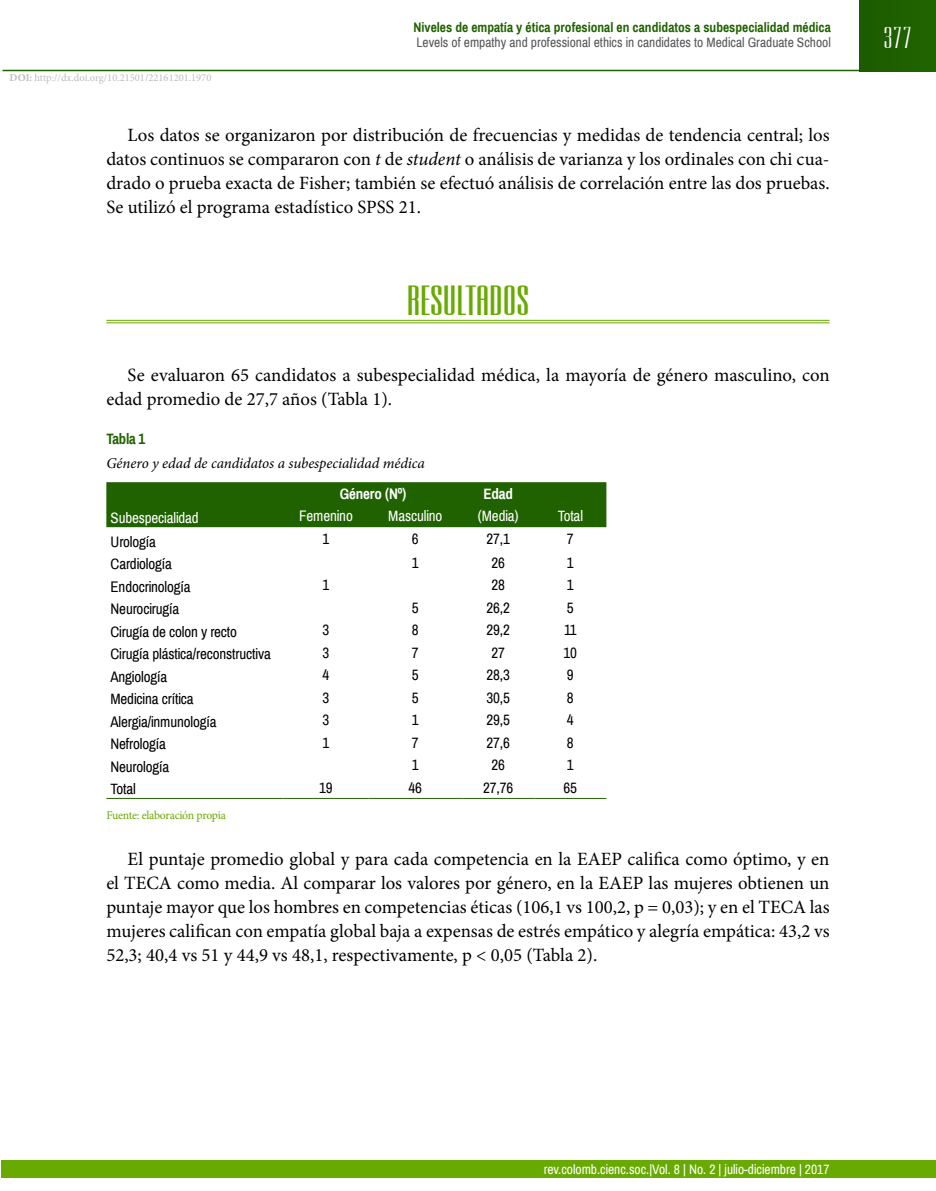
<style>
.page{position:relative;width:936px;height:1191px;background:#fff}
.page>*{position:absolute;margin:0;border:0;box-sizing:border-box;transform-origin:0 0}
.t1{font:700 42px "Expel Extended";color:#69aa02}
.t2{font:30px "Expel Extended Normal";color:#fff}
.t3{font:18.75px/24px "Minion Pro";color:#000;text-align:justify}
.t4{font:15px "Archivo Narrow";letter-spacing:-.01em;color:#000}
.t5{font:italic 15px "Minion Pro";letter-spacing:-.005em;color:#000}
.t6{font:15px "Archivo Narrow";letter-spacing:-.01em;color:#fff}
.t7{font:700 15px "Archivo Narrow";letter-spacing:-.01em;color:#fff}
.t8{font:700 15px "Archivo Narrow";letter-spacing:-.02em;color:#206200}
.t9{font:13.5px "Archivo Narrow";color:#58585a}
.t10{font:700 13.5px "Archivo Narrow";color:#206200}
.t11{font:13.5px "Archivo Narrow";color:#fff}
.t12{font:12px "Minion Pro";letter-spacing:-.025em;color:#69aa02}
.t13{font:10.5px "Minion Pro";color:#bbbdbe}
.s1{font-weight:700}
.s2{font-style:italic}
</style>
<div class="page">
<div style="left:2px;top:1160px;width:933px;height:18px;background:#69aa02"></div>
<hr style="left:3px;top:70px;width:856px;height:1px;background:#206200">
<div style="left:859px;top:0;width:76px;height:71px;background:#1e5f00"></div>
<hr style="left:106px;top:320px;width:723px;height:1px;background:#69aa02">
<hr style="left:106px;top:322px;width:723px;height:1px;background:#69aa02">
<div style="left:106px;top:482px;width:500px;height:45px;background:#206200"></div>
<hr style="left:106px;top:798px;width:177px;height:1px;background:#206200">
<hr style="left:283px;top:798px;width:85px;height:1px;background:#206200">
<hr style="left:368px;top:798px;width:94px;height:1px;background:#206200">
<hr style="left:462px;top:798px;width:72px;height:1px;background:#206200">
<hr style="left:534px;top:798px;width:72px;height:1px;background:#206200">
<p class="t13" style="left:10px;top:70px;width:203px"><span class="s1">DOI:</span> http://dx.doi.org/10.21501/22161201.1970</p>
<p class="t10" style="left:413px;top:19px;width:419px">Niveles de empatía y ética profesional en candidatos a subespecialidad médica</p>
<p class="t9" style="left:416px;top:34px;width:416px">Levels of empathy and professional ethics in candidates to Medical Graduate School</p>
<p class="t3" style="left:106px;top:123px;width:724px;text-indent:21px">Los datos se organizaron por distribución de frecuencias y medidas de tendencia central; los datos continuos se compararon con <span class="s2">t</span> de <span class="s2">student</span> o análisis de varianza y los ordinales con chi cua&shy;drado o prueba exacta de Fisher; también se efectuó análisis de correlación entre las dos pruebas.<br>Se utilizó el programa estadístico SPSS 21.</p>
<h1 class="t1" style="left:407px;top:277px;width:124px">RESULTADOS</h1>
<p class="t3" style="left:106px;top:363px;width:724px;text-indent:21px">Se evaluaron 65 candidatos a subespecialidad médica, la mayoría de género masculino, con edad promedio de 27,7 años (Tabla 1).</p>
<p class="t8" style="left:106px;top:429px;width:40px">Tabla 1</p>
<p class="t5" style="left:106px;top:452px;width:320px">Género y edad de candidatos a subespecialidad médica</p>
<p class="t7" style="left:339px;top:484px;width:68px">Género (Nº)</p>
<p class="t7" style="left:483px;top:484px;width:31px">Edad</p>
<p class="t6" style="left:111px;top:508px;width:90px">Subespecialidad</p>
<p class="t6" style="left:299px;top:507px;width:55px">Femenino</p>
<p class="t6" style="left:388px;top:507px;width:56px">Masculino</p>
<p class="t6" style="left:478px;top:507px;width:42px">(Media)</p>
<p class="t6" style="left:557px;top:507px;width:27px">Total</p>
<p class="t4" style="left:111px;top:532px;width:47px">Urología</p>
<p class="t4" style="left:322px;top:530px;width:8px">1</p>
<p class="t4" style="left:412px;top:530px;width:8px">6</p>
<p class="t4" style="left:486px;top:530px;width:25px">27,1</p>
<p class="t4" style="left:567px;top:530px;width:8px">7</p>
<p class="t4" style="left:111px;top:555px;width:63px">Cardiología</p>
<p class="t4" style="left:412px;top:553px;width:8px">1</p>
<p class="t4" style="left:491px;top:553px;width:15px">26</p>
<p class="t4" style="left:567px;top:553px;width:8px">1</p>
<p class="t4" style="left:111px;top:577px;width:82px">Endocrinología</p>
<p class="t4" style="left:322px;top:575px;width:8px">1</p>
<p class="t4" style="left:491px;top:575px;width:15px">28</p>
<p class="t4" style="left:567px;top:575px;width:8px">1</p>
<p class="t4" style="left:111px;top:600px;width:70px">Neurocirugía</p>
<p class="t4" style="left:412px;top:598px;width:8px">5</p>
<p class="t4" style="left:486px;top:598px;width:25px">26,2</p>
<p class="t4" style="left:567px;top:598px;width:8px">5</p>
<p class="t4" style="left:111px;top:622px;width:128px">Cirugía de colon y recto</p>
<p class="t4" style="left:322px;top:620px;width:8px">3</p>
<p class="t4" style="left:412px;top:620px;width:8px">8</p>
<p class="t4" style="left:486px;top:620px;width:25px">29,2</p>
<p class="t4" style="left:564px;top:620px;width:14px">11</p>
<p class="t4" style="left:110px;top:645px;width:162px">Cirugía plástica/reconstructiva</p>
<p class="t4" style="left:322px;top:643px;width:8px">3</p>
<p class="t4" style="left:412px;top:643px;width:8px">7</p>
<p class="t4" style="left:491px;top:643px;width:15px">27</p>
<p class="t4" style="left:563px;top:643px;width:15px">10</p>
<p class="t4" style="left:110px;top:667px;width:58px">Angiología</p>
<p class="t4" style="left:322px;top:665px;width:8px">4</p>
<p class="t4" style="left:412px;top:665px;width:8px">5</p>
<p class="t4" style="left:486px;top:665px;width:25px">28,3</p>
<p class="t4" style="left:567px;top:665px;width:8px">9</p>
<p class="t4" style="left:110px;top:690px;width:85px">Medicina crítica</p>
<p class="t4" style="left:322px;top:688px;width:8px">3</p>
<p class="t4" style="left:412px;top:688px;width:8px">5</p>
<p class="t4" style="left:486px;top:688px;width:25px">30,5</p>
<p class="t4" style="left:567px;top:688px;width:8px">8</p>
<p class="t4" style="left:110px;top:712px;width:108px">Alergia/inmunología</p>
<p class="t4" style="left:322px;top:710px;width:8px">3</p>
<p class="t4" style="left:412px;top:710px;width:8px">1</p>
<p class="t4" style="left:486px;top:710px;width:25px">29,5</p>
<p class="t4" style="left:567px;top:710px;width:8px">4</p>
<p class="t4" style="left:110px;top:735px;width:57px">Nefrología</p>
<p class="t4" style="left:322px;top:733px;width:8px">1</p>
<p class="t4" style="left:412px;top:733px;width:8px">7</p>
<p class="t4" style="left:486px;top:733px;width:25px">27,6</p>
<p class="t4" style="left:566px;top:733px;width:8px">8</p>
<p class="t4" style="left:110px;top:757px;width:60px">Neurología</p>
<p class="t4" style="left:412px;top:755px;width:8px">1</p>
<p class="t4" style="left:491px;top:755px;width:15px">26</p>
<p class="t4" style="left:566px;top:755px;width:8px">1</p>
<p class="t4" style="left:110px;top:780px;width:27px">Total</p>
<p class="t4" style="left:319px;top:778px;width:15px">19</p>
<p class="t4" style="left:408px;top:778px;width:15px">46</p>
<p class="t4" style="left:483px;top:778px;width:32px">27,76</p>
<p class="t4" style="left:563px;top:778px;width:15px">65</p>
<p class="t12" style="left:106px;top:807px;width:121px">Fuente: elaboración propia</p>
<p class="t3" style="left:106px;top:846px;width:724px;text-indent:21px">El puntaje promedio global y para cada competencia en la EAEP califica como óptimo, y en el TECA como media. Al comparar los valores por género, en la EAEP las mujeres obtienen un puntaje mayor que los hombres en competencias éticas (106,1 vs 100,2, p = 0,03); y en el TECA las mujeres califican con empatía global baja a expensas de estrés empático y alegría empática: 43,2 vs 52,3; 40,4 vs 51 y 44,9 vs 48,1, respectivamente, p &lt; 0,05 (Tabla 2).</p>
<h2 class="t2" style="left:883px;top:22px;width:31px">377</h2>
<p class="t11" style="left:543px;top:1160px;width:287px">rev.colomb.cienc.soc.|Vol. 8 | No. 2 | julio-diciembre | 2017</p>
</div>
